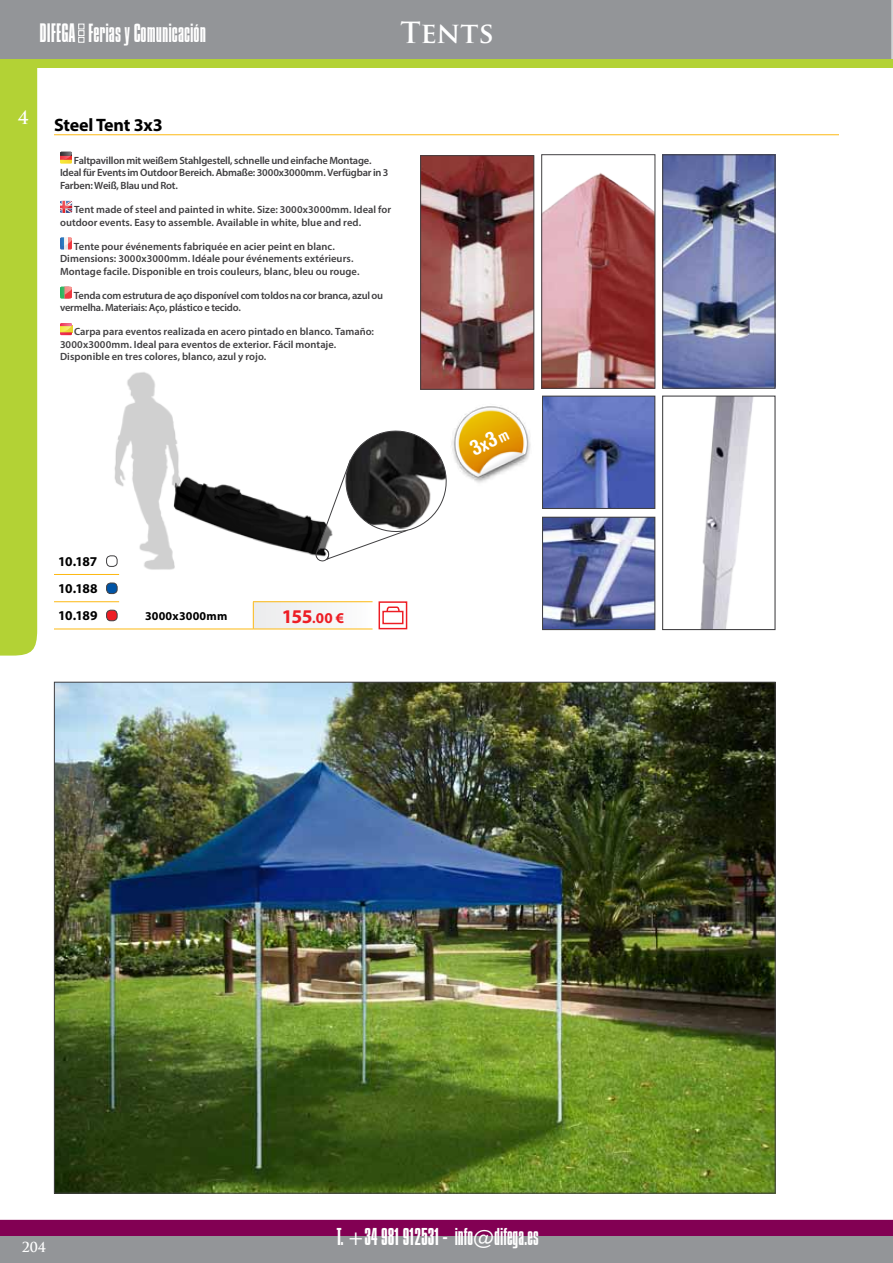
<style>
.page{position:relative;width:893px;height:1263px;background:#fff}
.page>*{position:absolute;margin:0;border:0;box-sizing:border-box;transform-origin:0 0}
.t1{font:700 28.5px "Trajan Pro";color:#fff}
.t2{font:300 22.65px "Compacta BT";color:#fff}
.t3{font:300 21px "Compacta BT";color:#fff}
.t4{font:700 condensed 21px "Helvetica Rounded LT";color:#fff}
.t5{font:700 19.5px "Myriad Pro";color:#ed1d24}
.t6{font:700 18px "Myriad Pro";letter-spacing:-.01em;color:#000}
.t7{font:700 18px "Trajan Pro";color:#fff}
.t8{font:700 13.5px/27.3px "Myriad Pro";letter-spacing:-.035em;color:#000;text-align:justify}
.t9{font:700 13.5px "Trajan Pro";color:#fff}
.t10{font:700 12px "Myriad Pro";letter-spacing:.02em;color:#000}
.t11{font:600 10.5px/12.6px "Myriad Pro";color:#414042}
.t12{font:600 10.5px/12.6px "Myriad Pro";letter-spacing:-.02em;color:#414042}
.s1{font-size:22.95px}
.s2{font-size:18px}
.s3{font-size:15px}
.s4{font-size:13.5px}
</style>
<div class="page">
<div style="left:0;top:1220px;width:893px;height:17px;background:#820053"></div>
<div style="left:0;top:1237px;width:893px;height:26px;background:#939598"></div>
<div style="left:0;top:0;width:891px;height:59px;background:#939598"></div>
<svg style="left:891px;top:0;width:2px;height:59px"></svg>
<svg style="left:78px;top:24px;width:6px;height:19px"></svg>
<div style="left:0;top:59px;width:893px;height:9px;background:#b3d235"></div>
<div style="left:0;top:68px;width:37px;height:588px;background:#b3d235"></div>
<hr style="left:54px;top:134px;width:785px;height:1px;background:#fdb913">
<img style="left:664px;top:156px;width:109px;height:231px">
<div style="left:662px;top:154px;width:113px;height:235px;border:1px solid #414042"></div>
<img style="left:544px;top:519px;width:109px;height:109px">
<div style="left:542px;top:517px;width:113px;height:113px;border:1px solid #414042"></div>
<img style="left:544px;top:398px;width:109px;height:109px">
<div style="left:542px;top:396px;width:113px;height:113px;border:1px solid #414042"></div>
<img style="left:700px;top:398px;width:54px;height:230px">
<div style="left:662px;top:396px;width:114px;height:234px;border:1px solid #414042"></div>
<div style="left:253px;top:602px;width:120px;height:27px;background:#f4f4f4"></div>
<hr style="left:54px;top:574px;width:65px;height:1px;background:#fdb913">
<hr style="left:54px;top:601px;width:65px;height:1px;background:#fdb913">
<hr style="left:54px;top:629px;width:65px;height:1px;background:#fdb913">
<hr style="left:119px;top:629px;width:134px;height:1px;background:#fdb913">
<svg style="left:253px;top:602px;width:1px;height:27px"></svg>
<hr style="left:253px;top:601px;width:120px;height:1px;background:#fdb913">
<hr style="left:253px;top:629px;width:120px;height:1px;background:#fdb913">
<svg style="left:379px;top:601px;width:28px;height:28px"></svg>
<svg style="left:386px;top:606px;width:14px;height:5px"></svg>
<div style="left:382px;top:611px;width:21px;height:13px;background:#fff;border:1px solid #ed1d24"></div>
<div style="left:107px;top:583px;width:10px;height:11px;background:#0054a6;border-radius:4px"></div>
<div style="left:106px;top:583px;width:12px;height:11px;border:1px solid #414042;border-radius:4px"></div>
<div style="left:107px;top:610px;width:10px;height:11px;background:#ed1d24;border-radius:4px"></div>
<div style="left:106px;top:610px;width:12px;height:11px;border:1px solid #414042;border-radius:4px"></div>
<img style="left:56px;top:684px;width:718px;height:507px">
<svg style="left:60px;top:152px;width:12px;height:12px"></svg>
<svg style="left:60px;top:201px;width:12px;height:12px"></svg>
<svg style="left:60px;top:238px;width:12px;height:12px"></svg>
<svg style="left:60px;top:287px;width:12px;height:12px"></svg>
<svg style="left:60px;top:323px;width:12px;height:12px"></svg>
<img style="left:454px;top:406px;width:77px;height:77px">
<img style="left:422px;top:157px;width:110px;height:231px">
<div style="left:420px;top:155px;width:114px;height:235px;border:1px solid #414042"></div>
<img style="left:543px;top:173px;width:110px;height:214px">
<div style="left:541px;top:154px;width:114px;height:235px;border:1px solid #414042"></div>
<img style="left:106px;top:372px;width:206px;height:198px">
<svg style="left:312px;top:430px;width:142px;height:132px"></svg>
<h2 class="t2" style="left:39px;top:20px;width:168px"><span class="s1">DIFEGA</span> Ferias y Comunicación</h2>
<h1 class="t1" style="left:400px;top:15px;width:95px">Tents</h1>
<h3 class="t7" style="left:18px;top:107px;width:12px">4</h3>
<h3 class="t6" style="left:54px;top:113px;width:110px">Steel Tent 3x3</h3>
<p class="t12" style="left:60px;top:154px;width:330px;text-indent:14px">Faltpavillon mit weißem Stahlgestell, schnelle und einfache Montage.<br>Ideal für Events im Outdoor Bereich. Abmaße: 3000x3000mm. Verfügbar in 3<br>Farben: Weiß, Blau und Rot.</p>
<p class="t11" style="left:60px;top:203px;width:333px;text-indent:14px">Tent made of steel and painted in white. Size: 3000x3000mm. Ideal for outdoor events. Easy to assemble. Available in white, blue and red.</p>
<p class="t11" style="left:60px;top:239px;width:301px;text-indent:14px">Tente pour événements fabriquée en acier peint en blanc.<br>Dimensions: 3000x3000mm. Idéale pour événements extérieurs.<br>Montage facile. Disponible en trois couleurs, blanc, bleu ou rouge.</p>
<p class="t12" style="left:60px;top:289px;width:325px;text-indent:14px">Tenda com estrutura de aço disponível com toldos na cor branca, azul ou vermelha. Materiais: Aço, plástico e tecido.</p>
<p class="t11" style="left:60px;top:325px;width:316px;text-indent:14px">Carpa para eventos realizada en acero pintado en blanco. Tamaño:<br>3000x3000mm. Ideal para eventos de exterior. Fácil montaje.<br>Disponible en tres colores, blanco, azul y rojo.</p>
<h3 class="t4" style="left:466px;top:438px;width:41px;rotate:-26deg">3<span class="s2">x</span>3<span class="s3">m</span></h3>
<p class="t8" style="left:58px;top:547px;width:41px">10.187<br>10.188<br>10.189</p>
<p class="t10" style="left:145px;top:608px;width:84px">3000x3000mm</p>
<h3 class="t5" style="left:282px;top:603px;width:64px">155<span class="s4">.</span><span class="s3">00 €</span></h3>
<p class="t9" style="left:22px;top:1239px;width:26px">204</p>
<h3 class="t3" style="left:337px;top:1224px;width:203px">T. +34 981 912531 - info@difega.es</h3>
</div>
